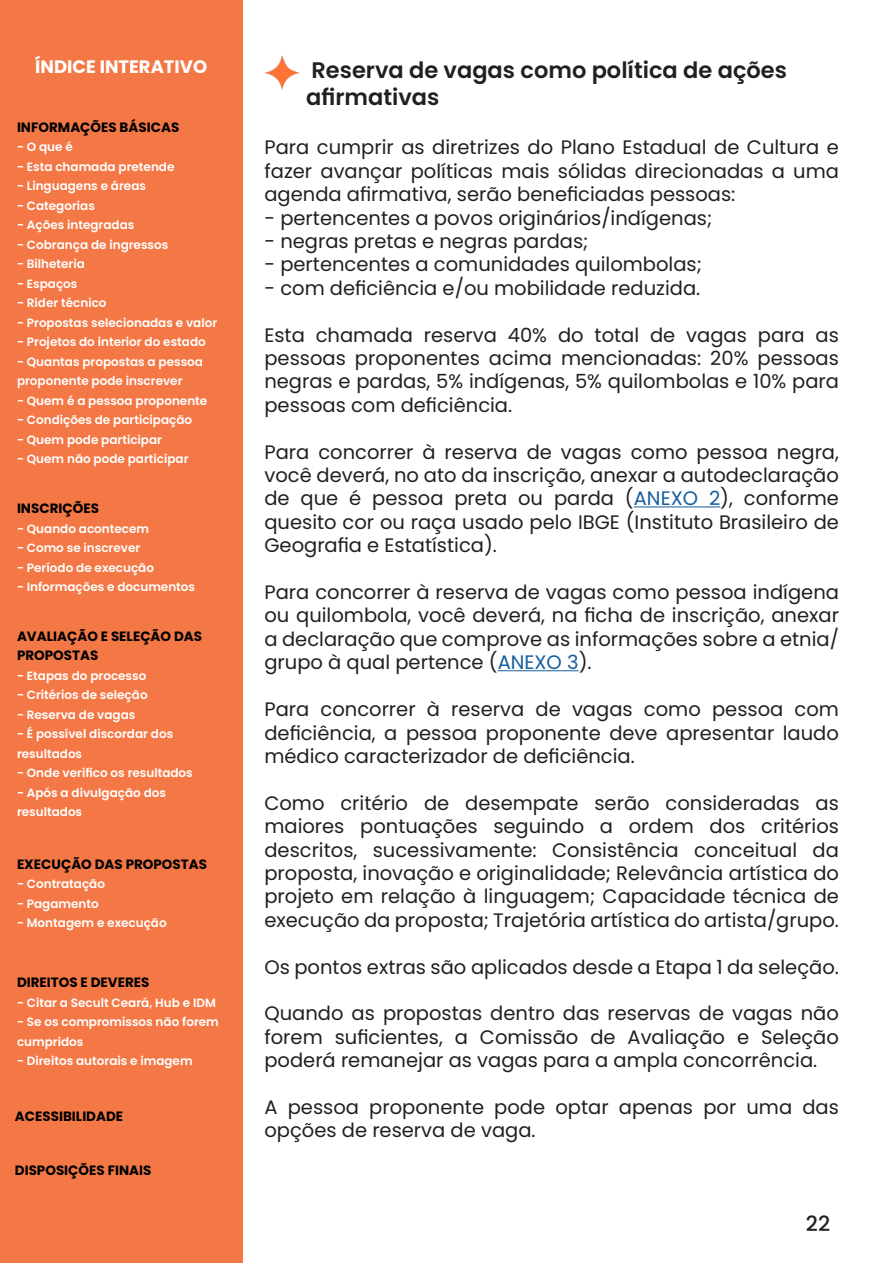
<style>
.page{position:relative;width:893px;height:1263px;background:#fff}
.page>*{position:absolute;margin:0;border:0;box-sizing:border-box;transform-origin:0 0}
.t1{font:600 22.5px/27px "Poppins";color:#231f20}
.t2{font:500 21px "Poppins";color:#231f20}
.t3{font:19.5px/23.4px "Poppins";color:#231f20;text-align:justify}
.t4{font:700 18px "Poppins";color:#fff}
.t5{font:700 13.5px/19.5px "Poppins";color:#000001}
.t6{font:600 12px/19.5px "Poppins";color:#fff}
.s1{color:#175d9e}
</style>
<div class="page">
<img style="left:264px;top:55px;width:36px;height:35px">
<hr style="left:634px;top:506px;width:86px;height:1px;background:#175d9e">
<hr style="left:498px;top:670px;width:81px;height:1px;background:#175d9e">
<div style="left:0;top:0;width:242px;height:1263px;background:#f47846"></div>
<p class="t4" style="left:35px;top:56px;width:173px">ÍNDICE INTERATIVO</p>
<p class="t5" style="left:17px;top:117px;width:164px">INFORMAÇÕES BÁSICAS</p>
<p class="t6" style="left:17px;top:137px;width:57px">- O que é</p>
<p class="t6" style="left:17px;top:157px;width:159px">- Esta chamada pretende</p>
<p class="t6" style="left:17px;top:176px;width:131px">- Linguagens e áreas</p>
<p class="t6" style="left:17px;top:196px;width:79px">- Categorias</p>
<p class="t6" style="left:17px;top:215px;width:119px">- Ações integradas</p>
<p class="t6" style="left:17px;top:235px;width:153px">- Cobrança de ingressos</p>
<p class="t6" style="left:17px;top:254px;width:69px">- Bilheteria</p>
<p class="t6" style="left:17px;top:274px;width:62px">- Espaços</p>
<p class="t6" style="left:17px;top:293px;width:91px">- Rider técnico</p>
<p class="t6" style="left:17px;top:313px;width:202px">- Propostas selecionadas e valor</p>
<p class="t6" style="left:17px;top:332px;width:190px">- Projetos do interior do estado</p>
<p class="t6" style="left:17px;top:352px;width:188px">- Quantas propostas a pessoa proponente pode inscrever</p>
<p class="t6" style="left:17px;top:391px;width:192px">- Quem é a pessoa proponente</p>
<p class="t6" style="left:17px;top:410px;width:177px">- Condições de participação</p>
<p class="t6" style="left:17px;top:430px;width:147px">- Quem pode participar</p>
<p class="t6" style="left:17px;top:449px;width:173px">- Quem não pode participar</p>
<p class="t5" style="left:17px;top:499px;width:84px">INSCRIÇÕES</p>
<p class="t6" style="left:17px;top:519px;width:134px">- Quando acontecem</p>
<p class="t6" style="left:17px;top:538px;width:125px">- Como se inscrever</p>
<p class="t6" style="left:17px;top:558px;width:139px">- Período de execução</p>
<p class="t6" style="left:17px;top:577px;width:180px">- Informações e documentos</p>
<p class="t5" style="left:17px;top:626px;width:187px">AVALIAÇÃO E SELEÇÃO DAS<br>PROPOSTAS</p>
<p class="t6" style="left:17px;top:666px;width:131px">- Etapas do processo</p>
<p class="t6" style="left:17px;top:685px;width:132px">- Critérios de seleção</p>
<p class="t6" style="left:17px;top:705px;width:120px">- Reserva de vagas</p>
<p class="t6" style="left:17px;top:724px;width:158px">- É possível discordar dos resultados</p>
<p class="t6" style="left:17px;top:763px;width:177px">- Onde verifico os resultados</p>
<p class="t6" style="left:17px;top:783px;width:151px">- Após a divulgação dos resultados</p>
<p class="t5" style="left:17px;top:854px;width:192px">EXECUÇÃO DAS PROPOSTAS</p>
<p class="t6" style="left:17px;top:874px;width:90px">- Contratação</p>
<p class="t6" style="left:17px;top:894px;width:83px">- Pagamento</p>
<p class="t6" style="left:17px;top:913px;width:151px">- Montagem e execução</p>
<p class="t5" style="left:17px;top:973px;width:134px">DIREITOS E DEVERES</p>
<p class="t6" style="left:17px;top:993px;width:200px">- Citar a Secult Ceará, Hub e IDM</p>
<p class="t6" style="left:17px;top:1012px;width:203px">- Se os compromissos não forem cumpridos</p>
<p class="t6" style="left:17px;top:1051px;width:177px">- Direitos autorais e imagem</p>
<p class="t5" style="left:15px;top:1107px;width:110px">ACESSIBILIDADE</p>
<p class="t5" style="left:15px;top:1160px;width:138px">DISPOSIÇÕES FINAIS</p>
<p class="t1" style="left:306px;top:56px;width:482px">Reserva de vagas como política de ações afirmativas</p>
<p class="t3" style="left:264px;top:136px;width:576px">Para cumprir as diretrizes do Plano Estadual de Cultura e fazer avançar políticas mais sólidas direcionadas a uma agenda afirmativa, serão beneficiadas pessoas:</p>
<p class="t3" style="left:264px;top:206px;width:449px">- pertencentes a povos originários/indígenas;</p>
<p class="t3" style="left:264px;top:230px;width:325px">- negras pretas e negras pardas;</p>
<p class="t3" style="left:264px;top:253px;width:439px">- pertencentes a comunidades quilombolas;</p>
<p class="t3" style="left:264px;top:276px;width:437px">- com deficiência e/ou mobilidade reduzida.</p>
<p class="t3" style="left:264px;top:323px;width:576px">Esta chamada reserva 40% do total de vagas para as pessoas proponentes acima mencionadas: 20% pessoas negras e pardas, 5% indígenas, 5% quilombolas e 10% para pessoas com deficiência.</p>
<p class="t3" style="left:264px;top:440px;width:576px">Para concorrer à reserva de vagas como pessoa negra, você deverá, no ato da inscrição, anexar a autodeclaração de que é pessoa preta ou parda (<span class="s1">ANEXO 2</span>), conforme quesito cor ou raça usado pelo IBGE (Instituto Brasileiro de Geografia e Estatística).</p>
<p class="t3" style="left:264px;top:581px;width:576px">Para concorrer à reserva de vagas como pessoa indígena ou quilombola, você deverá, na ficha de inscrição, anexar a declaração que comprove as informações sobre a etnia/ grupo à qual pertence (<span class="s1">ANEXO 3</span>).</p>
<p class="t3" style="left:264px;top:698px;width:576px">Para concorrer à reserva de vagas como pessoa com deficiência, a pessoa proponente deve apresentar laudo médico caracterizador de deficiência.</p>
<p class="t3" style="left:264px;top:791px;width:576px">Como critério de desempate serão consideradas as maiores pontuações seguindo a ordem dos critérios descritos, sucessivamente: Consistência conceitual da proposta, inovação e originalidade; Relevância artística do projeto em relação à linguagem; Capacidade técnica de execução da proposta; Trajetória artística do artista/grupo.</p>
<p class="t3" style="left:264px;top:955px;width:576px">Os pontos extras são aplicados desde a Etapa 1 da seleção.</p>
<p class="t3" style="left:264px;top:1002px;width:576px">Quando as propostas dentro das reservas de vagas não forem suficientes, a Comissão de Avaliação e Seleção poderá remanejar as vagas para a ampla concorrência.</p>
<p class="t3" style="left:264px;top:1095px;width:576px">A pessoa proponente pode optar apenas por uma das opções de reserva de vaga.</p>
<p class="t2" style="left:806px;top:1211px;width:26px">22</p>
</div>
